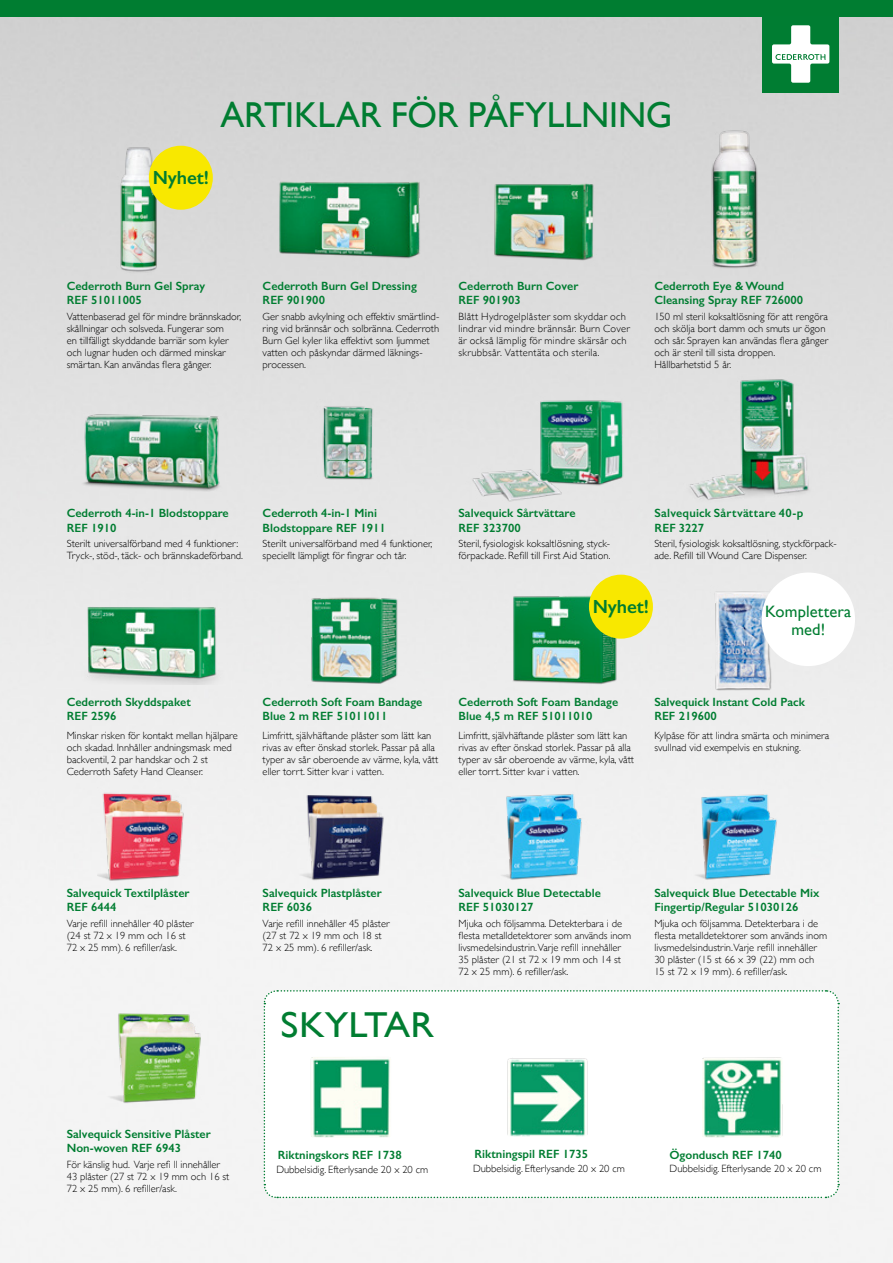
<style>
.page{position:relative;width:893px;height:1263px;background:#fff}
.page>*{position:absolute;margin:0;border:0;box-sizing:border-box;transform-origin:0 0}
.t1{font:36px "Gill Sans";letter-spacing:-.005em;color:#007d31}
.t2{font:36px "Gill Sans";letter-spacing:-.005em;color:#007d31;scale:1.09 1}
.t3{font:600 19.05px "Gill Sans";letter-spacing:-.005em;color:#007d31}
.t4{font:16.5px/18px "Gill Sans";letter-spacing:.005em;color:#007d31;text-align:center}
.t5{font:600 12px/14.4px "Gill Sans";color:#007d31}
.t6{font:600 12px/14.4px "Gill Sans";letter-spacing:.02em;color:#007d31}
.t7{font:300 10.5px/12px "Gill Sans";color:#000}
.t8{font:300 10.5px/12px "Gill Sans";letter-spacing:.025em;color:#000}
</style>
<div class="page">
<img style="left:0;top:17px;width:893px;height:1246px">
<img style="left:271px;top:174px;width:153px;height:97px">
<img style="left:473px;top:168px;width:141px;height:101px">
<img style="left:81px;top:404px;width:142px;height:95px">
<img style="left:317px;top:400px;width:64px;height:85px">
<svg style="left:263px;top:989px;width:577px;height:210px"></svg>
<img style="left:311px;top:1057px;width:80px;height:80px">
<img style="left:507px;top:1056px;width:81px;height:80px">
<img style="left:702px;top:1057px;width:80px;height:80px">
<img style="left:710px;top:586px;width:67px;height:108px">
<div style="left:761px;top:572px;width:94px;height:94px;background:#fff;border-radius:50%"></div>
<img style="left:89px;top:135px;width:97px;height:162px">
<div style="left:149px;top:146px;width:64px;height:64px;background:#f8e800;border-radius:50%"></div>
<img style="left:707px;top:126px;width:55px;height:148px">
<img style="left:285px;top:788px;width:110px;height:95px">
<img style="left:98px;top:788px;width:88px;height:95px">
<img style="left:97px;top:1003px;width:116px;height:107px">
<img style="left:498px;top:792px;width:90px;height:90px">
<img style="left:70px;top:599px;width:168px;height:85px">
<img style="left:308px;top:587px;width:95px;height:103px">
<img style="left:456px;top:377px;width:174px;height:146px">
<img style="left:684px;top:376px;width:158px;height:150px">
<img style="left:503px;top:584px;width:127px;height:112px">
<div style="left:589px;top:575px;width:64px;height:64px;background:#f8e800;border-radius:50%"></div>
<img style="left:691px;top:789px;width:92px;height:95px">
<div style="left:0;top:0;width:893px;height:17px;background:#007d31"></div>
<div style="left:762px;top:16px;width:77px;height:76px;background:#007d32"></div>
<svg style="left:772px;top:25px;width:57px;height:58px"></svg>
<h1 class="t1" style="left:220px;top:94px;width:454px">ARTIKLAR FÖR PÅFYLLNING</h1>
<h2 class="t3" style="left:153px;top:166px;width:58px">Nyhet!</h2>
<p class="t5" style="left:67px;top:278px;width:140px">Cederroth Burn Gel Spray<br>REF 51011005</p>
<p class="t5" style="left:263px;top:278px;width:156px">Cederroth Burn Gel Dressing<br>REF 901900</p>
<p class="t5" style="left:458px;top:278px;width:121px">Cederroth Burn Cover<br>REF 901903</p>
<p class="t5" style="left:654px;top:278px;width:150px">Cederroth Eye &amp; Wound<br>Cleansing Spray REF 726000</p>
<p class="t7" style="left:67px;top:310px;width:176px">Vattenbaserad gel för mindre brännskador, skållningar och solsveda. Fungerar som<br>en tillfälligt skyddande barriär som kyler och lugnar huden och därmed minskar smärtan. Kan användas flera gånger.</p>
<p class="t7" style="left:263px;top:310px;width:178px">Ger snabb avkylning och effektiv smärtlind&shy;ring vid brännsår och solbränna. Cederroth Burn Gel kyler lika effektivt som ljummet vatten och påskyndar därmed läknings&shy;processen.</p>
<p class="t8" style="left:458px;top:310px;width:173px">Blått Hydrogelplåster som skyddar och lindrar vid mindre brännsår. Burn Cover är också lämplig för mindre skärsår och skrubbsår. Vattentäta och sterila.</p>
<p class="t7" style="left:654px;top:310px;width:175px">150 ml steril koksaltlösning för att rengöra och skölja bort damm och smuts ur ögon och sår. Sprayen kan användas flera gånger och är steril till sista droppen.<br>Hållbarhetstid 5 år.</p>
<p class="t5" style="left:67px;top:506px;width:163px">Cederroth 4-in-1 Blodstoppare<br>REF 1910</p>
<p class="t5" style="left:263px;top:506px;width:125px">Cederroth 4-in-1 Mini<br>Blodstoppare REF 1911</p>
<p class="t5" style="left:458px;top:506px;width:119px">Salvequick Sårtvättare<br>REF 323700</p>
<p class="t6" style="left:654px;top:506px;width:151px">Salvequick Sårtvättare 40-p<br>REF 3227</p>
<p class="t7" style="left:67px;top:537px;width:178px">Sterilt universalförband med 4 funktioner:<br>Tryck-, stöd-, täck- och brännskadeförband.</p>
<p class="t7" style="left:263px;top:537px;width:171px">Sterilt universalförband med 4 funktioner, speciellt lämpligt för fingrar och tår.</p>
<p class="t7" style="left:458px;top:537px;width:154px">Steril, fysiologisk koksaltlösning, styck&shy;förpackade. Refill till First Aid Station.</p>
<p class="t7" style="left:654px;top:537px;width:184px">Steril, fysiologisk koksaltlösning, styckförpack&shy;ade. Refill till Wound Care Dispenser.</p>
<h2 class="t3" style="left:593px;top:595px;width:58px">Nyhet!</h2>
<h3 class="t4" style="left:765px;top:602px;width:88px">Komplettera med!</h3>
<p class="t5" style="left:67px;top:694px;width:126px">Cederroth Skyddspaket<br>REF 2596</p>
<p class="t5" style="left:263px;top:694px;width:161px">Cederroth Soft Foam Bandage<br>Blue 2 m REF 51011011</p>
<p class="t5" style="left:458px;top:694px;width:161px">Cederroth Soft Foam Bandage<br>Blue 4,5 m REF 51011010</p>
<p class="t5" style="left:654px;top:694px;width:152px">Salvequick Instant Cold Pack<br>REF 219600</p>
<p class="t7" style="left:67px;top:729px;width:172px">Minskar risken för kontakt mellan hjälpare och skadad. Innhåller andningsmask med backventil, 2 par handskar och 2 st Cederroth Safety Hand Cleanser.</p>
<p class="t7" style="left:263px;top:729px;width:177px">Limfritt, självhäftande plåster som lätt kan rivas av efter önskad storlek. Passar på alla typer av sår oberoende av värme, kyla, vått eller torrt. Sitter kvar i vatten.</p>
<p class="t7" style="left:458px;top:729px;width:177px">Limfritt, självhäftande plåster som lätt kan rivas av efter önskad storlek. Passar på alla typer av sår oberoende av värme, kyla, vått eller torrt. Sitter kvar i vatten.</p>
<p class="t7" style="left:654px;top:729px;width:176px">Kylpåse för att lindra smärta och minimera svullnad vid exempelvis en stukning.</p>
<p class="t5" style="left:67px;top:885px;width:124px">Salvequick Textilplåster<br>REF 6444</p>
<p class="t5" style="left:263px;top:885px;width:121px">Salvequick Plastplåster<br>REF 6036</p>
<p class="t5" style="left:458px;top:885px;width:144px">Salvequick Blue Detectable<br>REF 51030127</p>
<p class="t5" style="left:654px;top:885px;width:167px">Salvequick Blue Detectable Mix<br>Fingertip/Regular 51030126</p>
<p class="t7" style="left:67px;top:917px;width:129px">Varje refill innehåller 40 plåster (24 st 72 x 19 mm och 16 st<br>72 x 25 mm). 6 refiller/ask.</p>
<p class="t7" style="left:263px;top:917px;width:129px">Varje refill innehåller 45 plåster (27 st 72 x 19 mm och 18 st<br>72 x 25 mm). 6 refiller/ask.</p>
<p class="t7" style="left:458px;top:917px;width:174px">Mjuka och följsamma. Detekterbara i de flesta metalldetektorer som används inom livsmedelsindustrin.Varje refill innehåller 35 plåster (21 st 72 x 19 mm och 14 st 72 x 25 mm). 6 refiller/ask.</p>
<p class="t7" style="left:654px;top:917px;width:174px">Mjuka och följsamma. Detekterbara i de flesta metalldetektorer som används inom livsmedelsindustrin.Varje refill innehåller 30 plåster (15 st 66 x 39 (22) mm och 15 st 72 x 19 mm). 6 refiller/ask.</p>
<p class="t5" style="left:67px;top:1126px;width:146px">Salvequick Sensitive Plåster<br>Non-woven REF 6943</p>
<p class="t7" style="left:67px;top:1158px;width:164px">För känslig hud. Varje refi ll innehåller<br>43 plåster (27 st 72 x 19 mm och 16 st<br>72 x 25 mm). 6 refiller/ask.</p>
<h1 class="t2" style="left:281px;top:1003px;width:142px">SKYLTAR</h1>
<p class="t5" style="left:278px;top:1148px;width:126px">Riktningskors REF 1738</p>
<p class="t7" style="left:276px;top:1162px;width:153px">Dubbelsidig. Efterlysande 20 x 20 cm</p>
<p class="t5" style="left:475px;top:1147px;width:115px">Riktningspil REF 1735</p>
<p class="t7" style="left:473px;top:1162px;width:153px">Dubbelsidig. Efterlysande 20 x 20 cm</p>
<p class="t5" style="left:669px;top:1147px;width:114px">Ögondusch REF 1740</p>
<p class="t7" style="left:670px;top:1162px;width:153px">Dubbelsidig. Efterlysande 20 x 20 cm</p>
</div>
